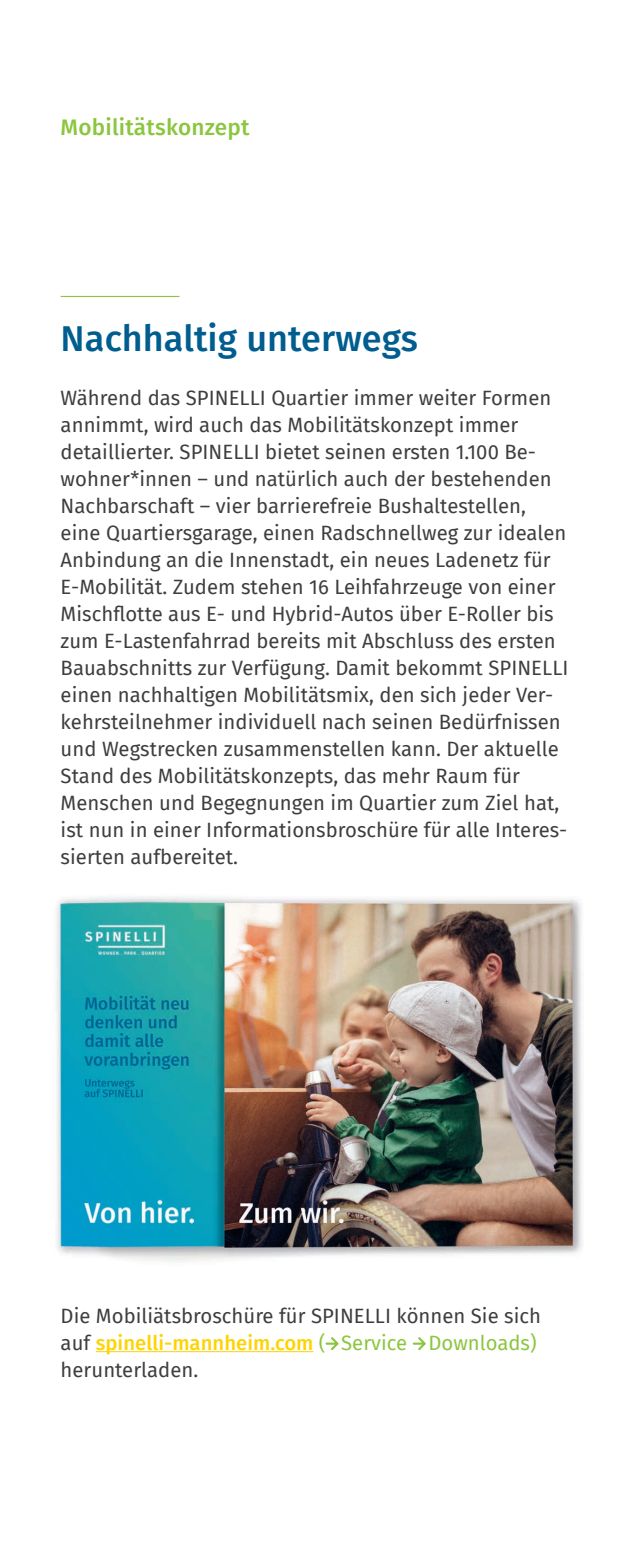
<style>
.page{position:relative;width:632px;height:1550px;background:#fff}
.page>*{position:absolute;margin:0;border:0;box-sizing:border-box;transform-origin:0 0}
.t1{font:500 36px "Fira Sans";color:#005d8f}
.t2{font:500 22.5px "Fira Sans";letter-spacing:.01em;color:#8bc63e}
.t3{font:20.25px/27px "Fira Sans";letter-spacing:.005em;color:#3e3e3f}
.s1{font-weight:500;color:#fed304}
.s2{color:#8bc63e}
</style>
<div class="page">
<hr style="left:96px;top:1351px;width:217px;height:1px;background:#fed304">
<hr style="left:61px;top:296px;width:118px;height:1px;background:#8bc63e">
<svg style="left:325px;top:1337px;width:13px;height:13px"></svg>
<svg style="left:412px;top:1337px;width:13px;height:13px"></svg>
<img style="left:55px;top:896px;width:527px;height:366px">
<p class="t2" style="left:61px;top:109px;width:190px">Mobilitätskonzept</p>
<h1 class="t1" style="left:61px;top:310px;width:359px">Nachhaltig unterwegs</h1>
<p class="t3" style="left:61px;top:384px;width:509px">Während das SPINELLI Quartier immer weiter Formen annimmt, wird auch das Mobilitätskonzept immer detaillierter. SPINELLI bietet seinen ersten 1.100 Be&shy;wohner*innen – und natürlich auch der bestehenden Nachbarschaft – vier barrierefreie Bushaltestellen, eine Quartiersgarage, einen Radschnellweg zur idealen Anbindung an die Innenstadt, ein neues Ladenetz für E-Mobilität. Zudem stehen 16 Leihfahrzeuge von einer Mischflotte aus E- und Hybrid-Autos über E-Roller bis zum E-Lastenfahrrad bereits mit Abschluss des ersten Bauabschnitts zur Verfügung. Damit bekommt SPINELLI einen nachhaltigen Mobilitätsmix, den sich jeder Ver&shy;kehrsteilnehmer individuell nach seinen Bedürfnissen und Wegstrecken zusammenstellen kann. Der aktuelle Stand des Mobilitätskonzepts, das mehr Raum für Menschen und Begegnungen im Quartier zum Ziel hat, ist nun in einer Informationsbroschüre für alle Interes&shy;sierten aufbereitet.</p>
<p class="t3" style="left:61px;top:1302px;width:481px">Die Mobiliätsbroschüre für SPINELLI können Sie sich auf <span class="s1">spinelli-mannheim.com</span> <span class="s2">( Service Downloads) </span>herunterladen.</p>
</div>
